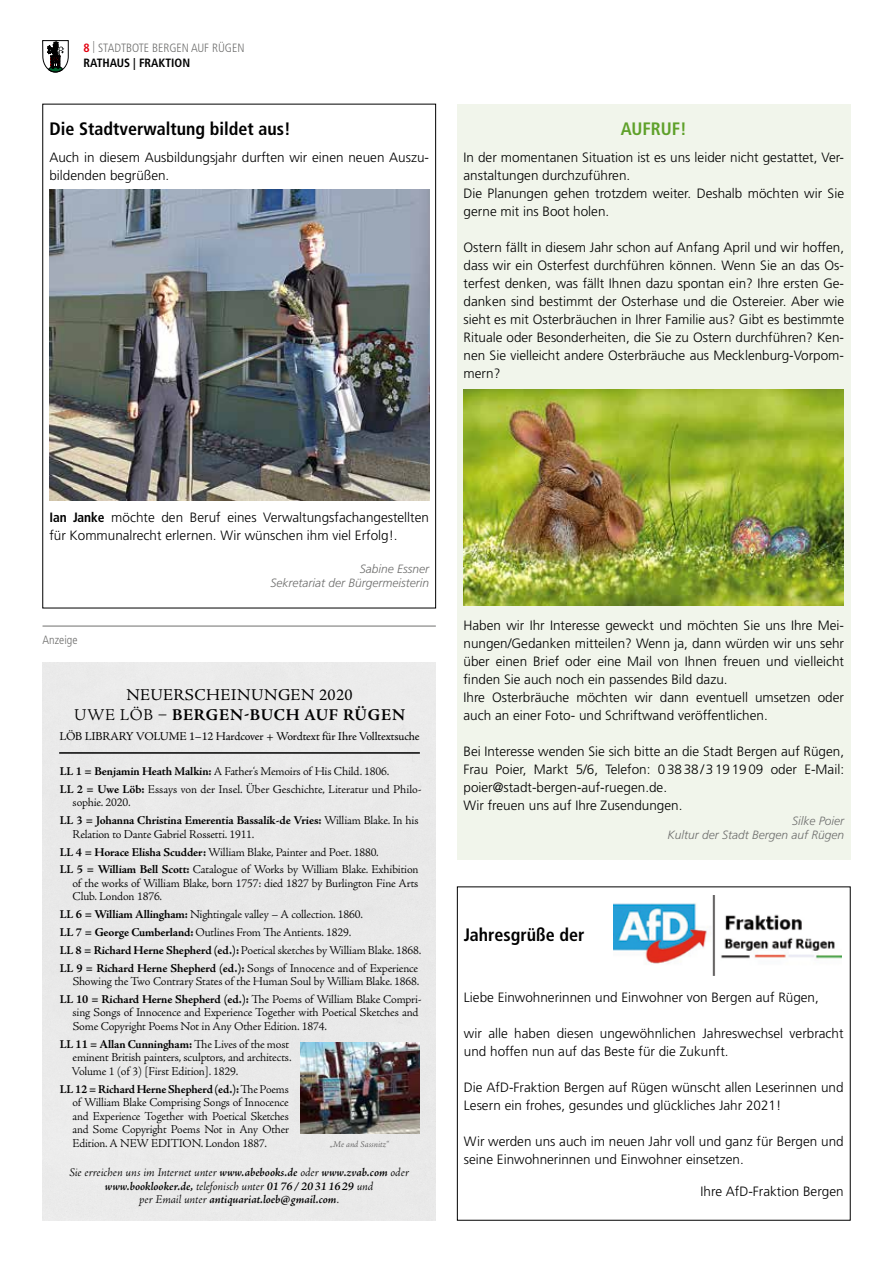
<style>
.page{position:relative;width:893px;height:1263px;background:#fff}
.page>*{position:absolute;margin:0;border:0;box-sizing:border-box;transform-origin:0 0}
.t1{font:700 condensed 18px "Frutiger LT";color:#000}
.t2{font:700 condensed 18px "Frutiger LT";color:#5fa12a}
.t3{font:16.5px/19.5px "Adobe Jenson Pro";letter-spacing:.025em;color:#000;text-align:center}
.t4{font:300 13.5px/18px "Frutiger LT";color:#000}
.t5{font:300 12px/13.5px "Adobe Jenson Pro";letter-spacing:-.01em;color:#000}
.t6{font:italic 600 12px/13.5px "Adobe Jenson Pro";color:#000;text-align:center}
.t7{font:italic 300 12px/14.2px "Frutiger LT";color:#6f6f6e;text-align:right}
.t8{font:700 12px/17.9px "Adobe Jenson Pro";letter-spacing:-.015em;color:#000}
.t9{font:12px "Adobe Jenson Pro";letter-spacing:-.015em;color:#000}
.t10{font:300 condensed 12px/15px "Frutiger LT";color:#6f6f6e}
.t11{font:italic 300 9px "Adobe Jenson Pro";letter-spacing:-.005em;color:#575656}
.s1{font-weight:700;color:#e3000f}
.s2{font-weight:700;color:#000}
.s3{font-weight:700;font-stretch:condensed}
.s4{font-weight:300}
.s5{font-weight:700}
</style>
<div class="page">
<svg style="left:42px;top:40px;width:27px;height:32px"></svg>
<div style="left:43px;top:662px;width:393px;height:558px;background:#e9e9e9"></div>
<hr style="left:59px;top:752px;width:361px;height:2px;background:#000">
<img style="left:300px;top:1042px;width:119px;height:91px">
<hr style="left:43px;top:626px;width:393px;height:1px;background:#6f6f6e">
<div style="left:457px;top:104px;width:393px;height:756px;background:#f1f5eb"></div>
<img style="left:464px;top:390px;width:380px;height:215px">
<img style="left:49px;top:189px;width:380px;height:311px">
<img style="left:614px;top:895px;width:227px;height:80px">
<p class="t10" style="left:83px;top:40px;width:163px"><span class="s1">8</span> | STADTBOTE BERGEN AUF RÜGEN<br><span class="s2">RATHAUS | FRAKTION</span></p>
<h1 class="t1" style="left:49px;top:118px;width:243px">Die Stadtverwaltung bildet aus!</h1>
<p class="t4" style="left:49px;top:149px;width:381px">Auch in diesem Ausbildungsjahr durften wir einen neuen Auszu&shy;bildenden begrüßen.</p>
<h1 class="t2" style="left:621px;top:118px;width:67px">AUFRUF!</h1>
<p class="t4" style="left:463px;top:149px;width:382px">In der momentanen Situation ist es uns leider nicht gestattet, Ver&shy;anstaltungen durchzuführen.<br>Die Planungen gehen trotzdem weiter. Deshalb möchten wir Sie gerne mit ins Boot holen.</p>
<p class="t4" style="left:463px;top:239px;width:382px;text-align:justify">Ostern fällt in diesem Jahr schon auf Anfang April und wir hoffen, dass wir ein Osterfest durchführen können. Wenn Sie an das Os&shy;terfest denken, was fällt Ihnen dazu spontan ein? Ihre ersten Ge&shy;danken sind bestimmt der Osterhase und die Ostereier. Aber wie sieht es mit Osterbräuchen in Ihrer Familie aus? Gibt es bestimmte Rituale oder Besonderheiten, die Sie zu Ostern durchführen? Ken&shy;nen Sie vielleicht andere Osterbräuche aus Mecklenburg-Vorpom&shy;mern?</p>
<p class="t4" style="left:49px;top:509px;width:381px"><span class="s3">Ian Janke</span> möchte den Beruf eines Verwaltungsfachangestellten für Kommunalrecht erlernen. Wir wünschen ihm viel Erfolg!.</p>
<p class="t7" style="left:270px;top:561px;width:160px">Sabine Essner<br>Sekretariat der Bürgermeisterin</p>
<p class="t10" style="left:43px;top:633px;width:36px">Anzeige</p>
<p class="t3" style="left:74px;top:685px;width:332px">NEUERSCHEINUNGEN 2020<br><span class="s4">UWE LÖB –</span> <span class="s5">BERGEN-BUCH AUF RÜGEN</span></p>
<p class="t9" style="left:59px;top:730px;width:362px">LÖB LIBRARY VOLUME 1–12 Hardcover + Wordtext für Ihre Volltextsuche</p>
<p class="t5" style="left:60px;top:763px;width:363px;line-height:17.9px"><span class="s5">LL 1 = Benjamin Heath Malkin:</span> A Father‘s Memoirs of His Child. 1806.<br><span class="s5">LL 2 = Uwe Löb:</span> Essays von der Insel. Über Geschichte, Literatur und Philo-</p>
<p class="t8" style="left:60px;top:794px;width:360px;text-indent:13px"><span class="s4">sophie. 2020.<br></span>LL 3 = Johanna Christina Emerentia Bassalik-de Vries: <span class="s4">William Blake. In his</span></p>
<p class="t5" style="left:60px;top:825px;width:360px;line-height:17.9px;text-indent:13px">Relation to Dante Gabriel Rossetti. 1911.<br><span class="s5">LL 4 = Horace Elisha Scudder:</span> William Blake, Painter and Poet. 1880.<br><span class="s5">LL 5 = William Bell Scott:</span> Catalogue of Works by William Blake. Exhibition</p>
<p class="t5" style="left:72px;top:876px;width:347px">of the works of William Blake, born 1757: died 1827 by Burlington Fine Arts<br>Club. London 1876.</p>
<p class="t5" style="left:60px;top:906px;width:363px;line-height:17.9px"><span class="s5">LL 6 = William Allingham:</span> Nightingale valley – A collection. 1860.<br><span class="s5">LL 7 = George Cumberland:</span> Outlines From The Antients. 1829.<br><span class="s5">LL 8 = Richard Herne Shepherd (ed.):</span> Poetical sketches by William Blake. 1868.<br><span class="s5">LL 9 = Richard Herne Shepherd (ed.):</span> Songs of Innocence and of Experience</p>
<p class="t5" style="left:60px;top:972px;width:363px;line-height:17.9px;text-align:right">Showing the Two Contrary States of the Human Soul by William Blake. 1868.<br><span class="s5">LL 10 = Richard Herne Shepherd (ed.):</span> The Poems of William Blake Compri-</p>
<p class="t5" style="left:73px;top:1006px;width:347px">sing Songs of Innocence and Experience Together with Poetical Sketches and<br>Some Copyright Poems Not in Any Other Edition. 1874.</p>
<p class="t5" style="left:71px;top:1037px;width:222px;text-indent:-12px"><span class="s5">LL 11 = Allan Cunningham:</span> The Lives of the most eminent British painters, sculptors, and architects.<br>Volume 1 (of 3) [First Edition]. 1829.</p>
<p class="t5" style="left:72px;top:1082px;width:218px;text-align:justify;text-indent:-13px"><span class="s5">LL 12 = Richard Herne Shepherd (ed.):</span> The Poems of William Blake Comprising Songs of Innocence and Experience Together with Poetical Sketches and Some Copyright Poems Not in Any Other Edition. A NEW EDITION. London 1887.</p>
<p class="t11" style="left:330px;top:1139px;width:61px">„Me and Sassnitz“</p>
<p class="t6" style="left:69px;top:1167px;width:341px"><span class="s4">Sie erreichen uns im Internet unter</span> www.abebooks.de <span class="s4">oder</span> www.zvab.com <span class="s4">oder </span>www.booklooker.de, <span class="s4">telefonisch unter</span> 0176/20311629 <span class="s4">und<br>per Email unter</span> antiquariat.loeb@gmail.com<span class="s4">.</span></p>
<p class="t4" style="left:463px;top:617px;width:382px">Haben wir Ihr Interesse geweckt und möchten Sie uns Ihre Mei&shy;nungen/Gedanken mitteilen? Wenn ja, dann würden wir uns sehr über einen Brief oder eine Mail von Ihnen freuen und vielleicht finden Sie auch noch ein passendes Bild dazu.<br>Ihre Osterbräuche möchten wir dann eventuell umsetzen oder auch an einer Foto- und Schriftwand veröffentlichen.</p>
<p class="t4" style="left:463px;top:743px;width:382px">Bei Interesse wenden Sie sich bitte an die Stadt Bergen auf Rügen, Frau Poier, Markt 5/6, Telefon: 03838/3191909 oder E-Mail: poier@stadt-bergen-auf-ruegen.de.<br>Wir freuen uns auf Ihre Zusendungen.</p>
<p class="t7" style="left:667px;top:813px;width:178px">Silke Poier<br>Kultur der Stadt Bergen auf Rügen</p>
<h1 class="t1" style="left:464px;top:924px;width:122px">Jahresgrüße der</h1>
<p class="t4" style="left:464px;top:989px;width:356px">Liebe Einwohnerinnen und Einwohner von Bergen auf Rügen,</p>
<p class="t4" style="left:464px;top:1025px;width:381px">wir alle haben diesen ungewöhnlichen Jahreswechsel verbracht und hoffen nun auf das Beste für die Zukunft.</p>
<p class="t4" style="left:464px;top:1079px;width:381px">Die AfD-Fraktion Bergen auf Rügen wünscht allen Leserinnen und<br>Lesern ein frohes, gesundes und glückliches Jahr 2021!</p>
<p class="t4" style="left:464px;top:1133px;width:381px">Wir werden uns auch im neuen Jahr voll und ganz für Bergen und seine Einwohnerinnen und Einwohner einsetzen.</p>
<p class="t4" style="left:701px;top:1183px;width:145px">Ihre AfD-Fraktion Bergen</p>
</div>
